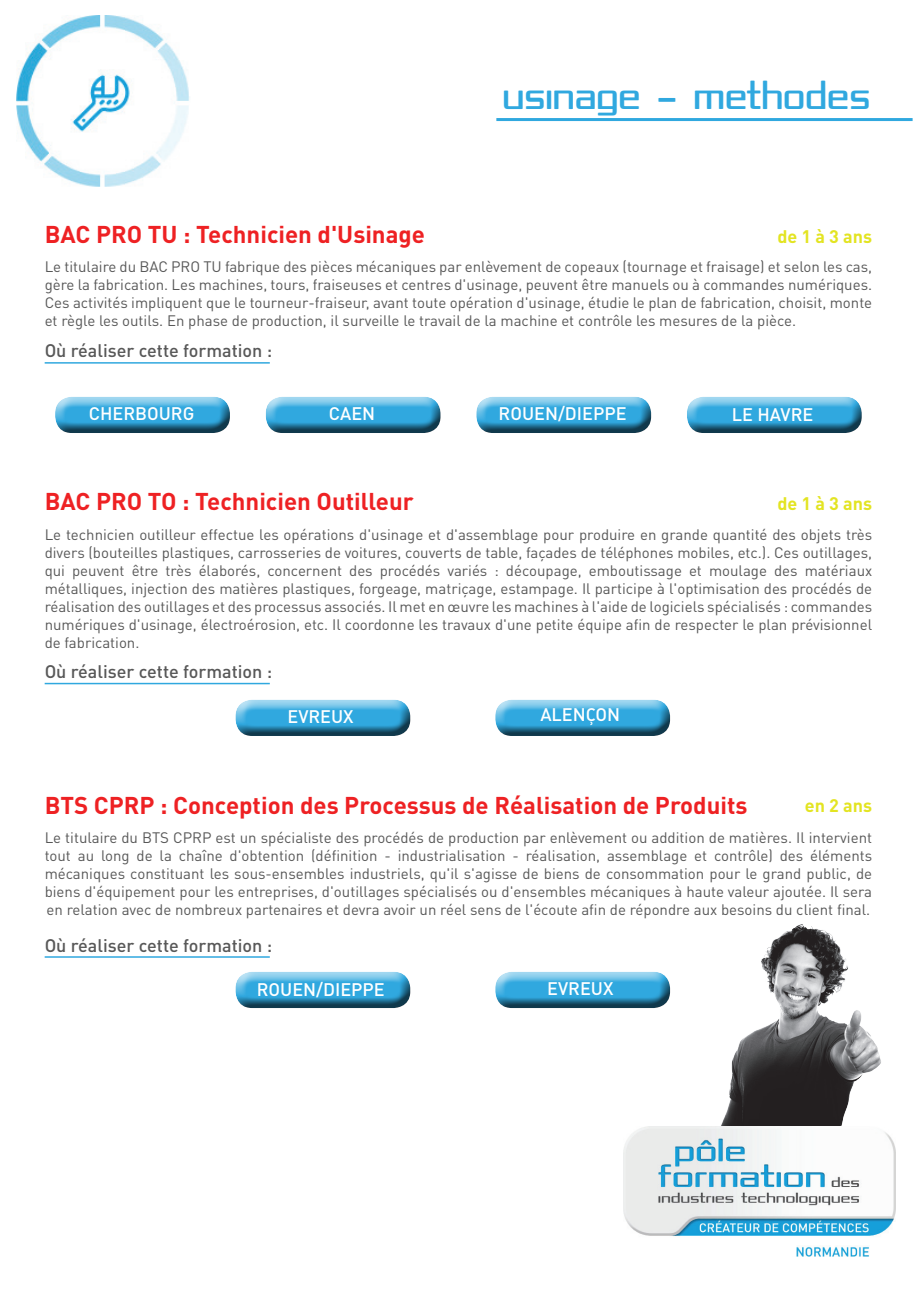
<style>
.page{position:relative;width:919px;height:1289px;background:#fff}
.page>*{position:absolute;margin:0;border:0;box-sizing:border-box;transform-origin:0 0}
.t1{font:33px "Republika IV";color:#30a8df}
.t2{font:700 24px "DIN Pro";color:#ee2123}
.t3{font:500 18px "DIN Pro";color:#585858}
.t4{font:500 18px "DIN Pro";color:#fff}
.t5{font:700 18px "DIN Pro";color:#e3e422}
.t6{font:15px/18px "DIN Pro";color:#585858;text-align:justify}
</style>
<div class="page">
<img style="left:721px;top:924px;width:160px;height:202px">
<hr style="left:496px;top:118px;width:416px;height:3px;background:#30a8df">
<div style="left:55px;top:391px;width:177px;height:32px;background:#fff;opacity:.75"></div>
<div style="left:55px;top:399px;width:177px;height:36px;background:#231f20;opacity:.75"></div>
<div style="left:235px;top:693px;width:177px;height:33px;background:#fff;opacity:.75"></div>
<div style="left:235px;top:702px;width:177px;height:36px;background:#231f20;opacity:.75"></div>
<div style="left:495px;top:693px;width:177px;height:33px;background:#fff;opacity:.75"></div>
<div style="left:495px;top:702px;width:177px;height:36px;background:#231f20;opacity:.75"></div>
<div style="left:235px;top:965px;width:177px;height:33px;background:#fff;opacity:.75"></div>
<div style="left:235px;top:974px;width:177px;height:36px;background:#231f20;opacity:.75"></div>
<img style="left:17px;top:15px;width:172px;height:172px">
<div style="left:476px;top:391px;width:177px;height:32px;background:#fff;opacity:.75"></div>
<div style="left:476px;top:399px;width:177px;height:36px;background:#231f20;opacity:.75"></div>
<div style="left:265px;top:391px;width:177px;height:32px;background:#fff;opacity:.75"></div>
<div style="left:265px;top:399px;width:177px;height:36px;background:#231f20;opacity:.75"></div>
<div style="left:686px;top:391px;width:177px;height:32px;background:#fff;opacity:.75"></div>
<div style="left:686px;top:399px;width:177px;height:36px;background:#231f20;opacity:.75"></div>
<div style="left:495px;top:965px;width:177px;height:33px;background:#fff;opacity:.75"></div>
<div style="left:495px;top:974px;width:177px;height:36px;background:#231f20;opacity:.75"></div>
<img style="left:623px;top:1126px;width:272px;height:130px">
<hr style="left:45px;top:956px;width:225px;height:1px;background:#30a8df">
<hr style="left:45px;top:682px;width:225px;height:2px;background:#30a8df">
<hr style="left:45px;top:362px;width:225px;height:1px;background:#30a8df">
<h2 class="t2" style="left:45px;top:218px;width:382px">BAC PRO TU : Technicien d'Usinage</h2>
<h1 class="t1" style="left:502px;top:79px;width:369px">USINAGE - METHODES</h1>
<p class="t5" style="left:777px;top:224px;width:96px">de 1 à 3 ans</p>
<p class="t6" style="left:45px;top:257px;width:829px">Le titulaire du BAC PRO TU fabrique des pièces mécaniques par enlèvement de copeaux (tournage et fraisage) et selon les cas, gère la fabrication. Les machines, tours, fraiseuses et centres d'usinage, peuvent être manuels ou à commandes numériques.<br>Ces activités impliquent que le tourneur-fraiseur, avant toute opération d'usinage, étudie le plan de fabrication, choisit, monte et règle les outils. En phase de production, il surveille le travail de la machine et contrôle les mesures de la pièce.</p>
<p class="t3" style="left:45px;top:339px;width:229px">Où réaliser cette formation :</p>
<p class="t4" style="left:89px;top:401px;width:107px">CHERBOURG</p>
<p class="t4" style="left:329px;top:401px;width:48px">CAEN</p>
<p class="t4" style="left:498px;top:401px;width:129px">ROUEN/DIEPPE</p>
<p class="t4" style="left:731px;top:402px;width:83px">LE HAVRE</p>
<h2 class="t2" style="left:45px;top:485px;width:370px">BAC PRO TO : Technicien Outilleur</h2>
<p class="t5" style="left:777px;top:491px;width:96px">de 1 à 3 ans</p>
<p class="t6" style="left:45px;top:525px;width:829px">Le technicien outilleur effectue les opérations d'usinage et d'assemblage pour produire en grande quantité des objets très divers (bouteilles plastiques, carrosseries de voitures, couverts de table, façades de téléphones mobiles, etc.). Ces outillages, qui peuvent être très élaborés, concernent des procédés variés : découpage, emboutissage et moulage des matériaux métalliques, injection des matières plastiques, forgeage, matriçage, estampage. Il participe à l'optimisation des procédés de réalisation des outillages et des processus associés. Il met en œuvre les machines à l'aide de logiciels spécialisés : commandes numériques d'usinage, électroérosion, etc. Il coordonne les travaux d'une petite équipe afin de respecter le plan prévisionnel de fabrication.</p>
<p class="t3" style="left:45px;top:659px;width:229px">Où réaliser cette formation :</p>
<p class="t4" style="left:287px;top:704px;width:68px">EVREUX</p>
<p class="t4" style="left:540px;top:702px;width:81px">ALENÇON</p>
<h2 class="t2" style="left:45px;top:788px;width:704px">BTS CPRP : Conception des Processus de Réalisation de Produits</h2>
<p class="t6" style="left:45px;top:827px;width:829px">Le titulaire du BTS CPRP est un spécialiste des procédés de production par enlèvement ou addition de matières. Il intervient tout au long de la chaîne d'obtention (définition - industrialisation - réalisation, assemblage et contrôle) des éléments mécaniques constituant les sous-ensembles industriels, qu'il s'agisse de biens de consommation pour le grand public, de biens d'équipement pour les entreprises, d'outillages spécialisés ou d'ensembles mécaniques à haute valeur ajoutée. Il sera en relation avec de nombreux partenaires et devra avoir un réel sens de l'écoute afin de répondre aux besoins du client final.</p>
<p class="t5" style="left:804px;top:793px;width:69px">en 2 ans</p>
<p class="t3" style="left:45px;top:932px;width:229px">Où réaliser cette formation :</p>
<p class="t4" style="left:257px;top:977px;width:129px">ROUEN/DIEPPE</p>
<p class="t4" style="left:547px;top:976px;width:68px">EVREUX</p>
</div>
